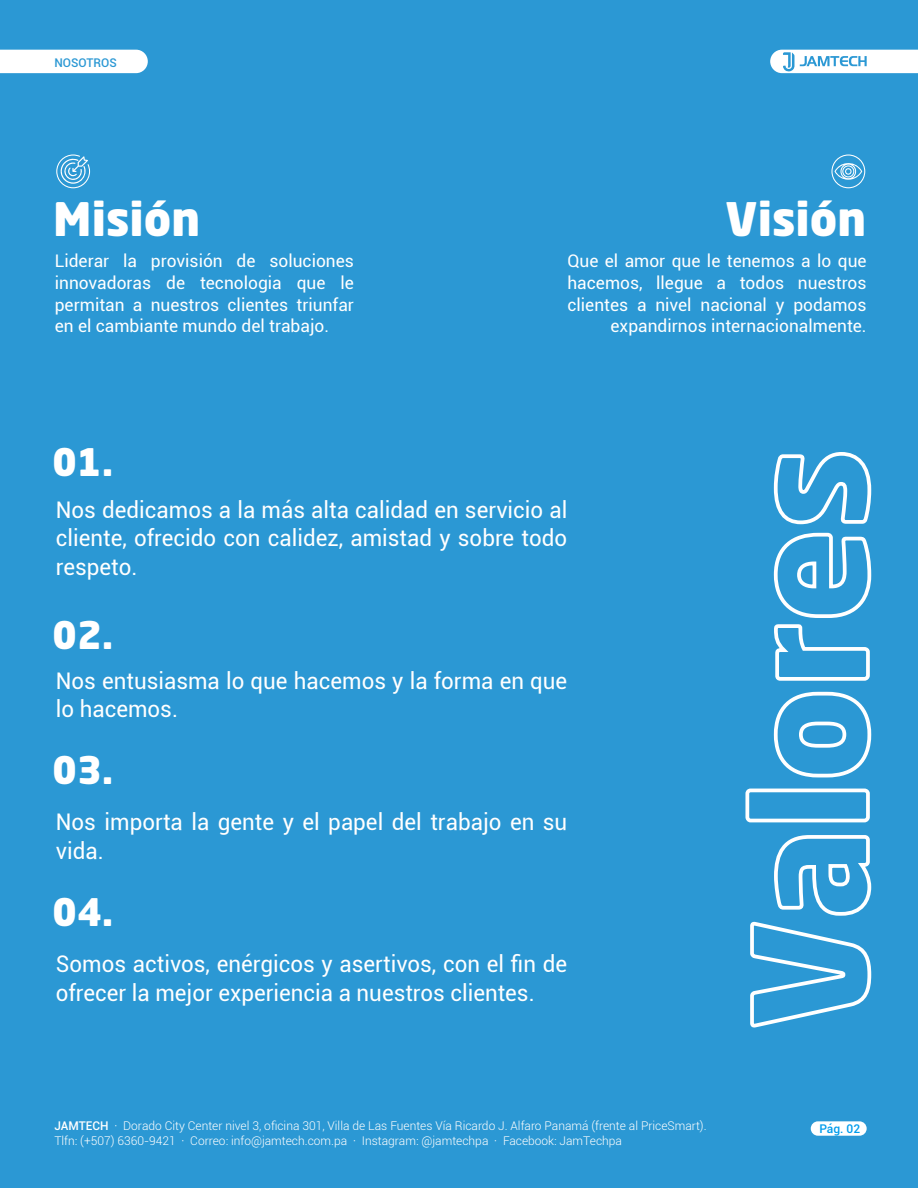
<style>
.page{position:relative;width:918px;height:1188px;background:#2b98d4}
.page>*{position:absolute;margin:0;border:0;box-sizing:border-box;transform-origin:0 0}
.t1{font:900 45.67px "Neo Sans Std";color:#fff}
.t2{font:900 37.58px "Neo Sans Std";color:#fff}
.t3{font:22.88px/28.7px "Roboto";color:#fff}
.t4{font:17.4px/21.7px "Roboto";color:#fff;text-align:justify}
.t5{font:300 12px/15px "Roboto";color:#fff}
.t6{font:500 12px "Roboto";color:#2b98d4}
.t7{font:500 12px "Roboto";color:#009cec}
.s1{font-weight:500}
</style>
<div class="page">
<div style="left:0;top:50px;width:148px;height:23px;background:#fff"></div>
<div style="left:811px;top:1121px;width:56px;height:15px;background:#fff;border-radius:7px"></div>
<svg style="left:770px;top:50px;width:148px;height:23px;background:#dfeff8"></svg>
<svg style="left:750px;top:835px;width:122px;height:192px"></svg>
<div style="left:745px;top:789px;width:125px;height:33px;border:4px solid #fff;border-radius:3px"></div>
<svg style="left:773px;top:691px;width:99px;height:87px"></svg>
<svg style="left:773px;top:452px;width:99px;height:229px"></svg>
<svg style="left:831px;top:154px;width:34px;height:34px"></svg>
<svg style="left:56px;top:154px;width:34px;height:34px"></svg>
<p class="t6" style="left:54px;top:54px;width:64px">NOSOTROS</p>
<h1 class="t1" style="left:53px;top:189px;width:149px">Misión</h1>
<p class="t4" style="left:55px;top:250px;width:301px">Liderar la provisión de soluciones innovadoras de tecnologia que le permitan a nuestros clientes triunfar en el cambiante mundo del trabajo.</p>
<h1 class="t1" style="left:725px;top:189px;width:143px">Visión</h1>
<p class="t4" style="left:567px;top:250px;width:301px;text-align:right">Que el amor que le tenemos a lo que hacemos, llegue a todos nuestros clientes a nivel nacional y podamos expandirnos internacionalmente.</p>
<h2 class="t2" style="left:52px;top:438px;width:62px">01.</h2>
<p class="t3" style="left:56px;top:494px;width:513px;text-align:justify">Nos dedicamos a la más alta calidad en servicio al cliente, ofrecido con calidez, amistad y sobre todo respeto.</p>
<h2 class="t2" style="left:52px;top:610px;width:62px">02.</h2>
<p class="t3" style="left:56px;top:665px;width:513px">Nos entusiasma lo que hacemos y la forma en que lo hacemos.</p>
<h2 class="t2" style="left:52px;top:745px;width:62px">03.</h2>
<p class="t3" style="left:56px;top:807px;width:513px">Nos importa la gente y el papel del trabajo en su vida.</p>
<h2 class="t2" style="left:52px;top:887px;width:62px">04.</h2>
<p class="t3" style="left:56px;top:949px;width:513px">Somos activos, enérgicos y asertivos, con el fin de ofrecer la mejor experiencia a nuestros clientes.</p>
<p class="t5" style="left:54px;top:1117px;width:654px"><span class="s1">JAMTECH</span> · Dorado City Center nivel 3, oficina 301, Villa de Las Fuentes Vía Ricardo J. Alfaro Panamá (frente al PriceSmart).<br>Tlfn: (+507) 6360-9421 · Correo: info@jamtech.com.pa · Instagram: @jamtechpa · Facebook: JamTechpa</p>
<p class="t7" style="left:819px;top:1120px;width:42px">Pág. 02</p>
</div>
